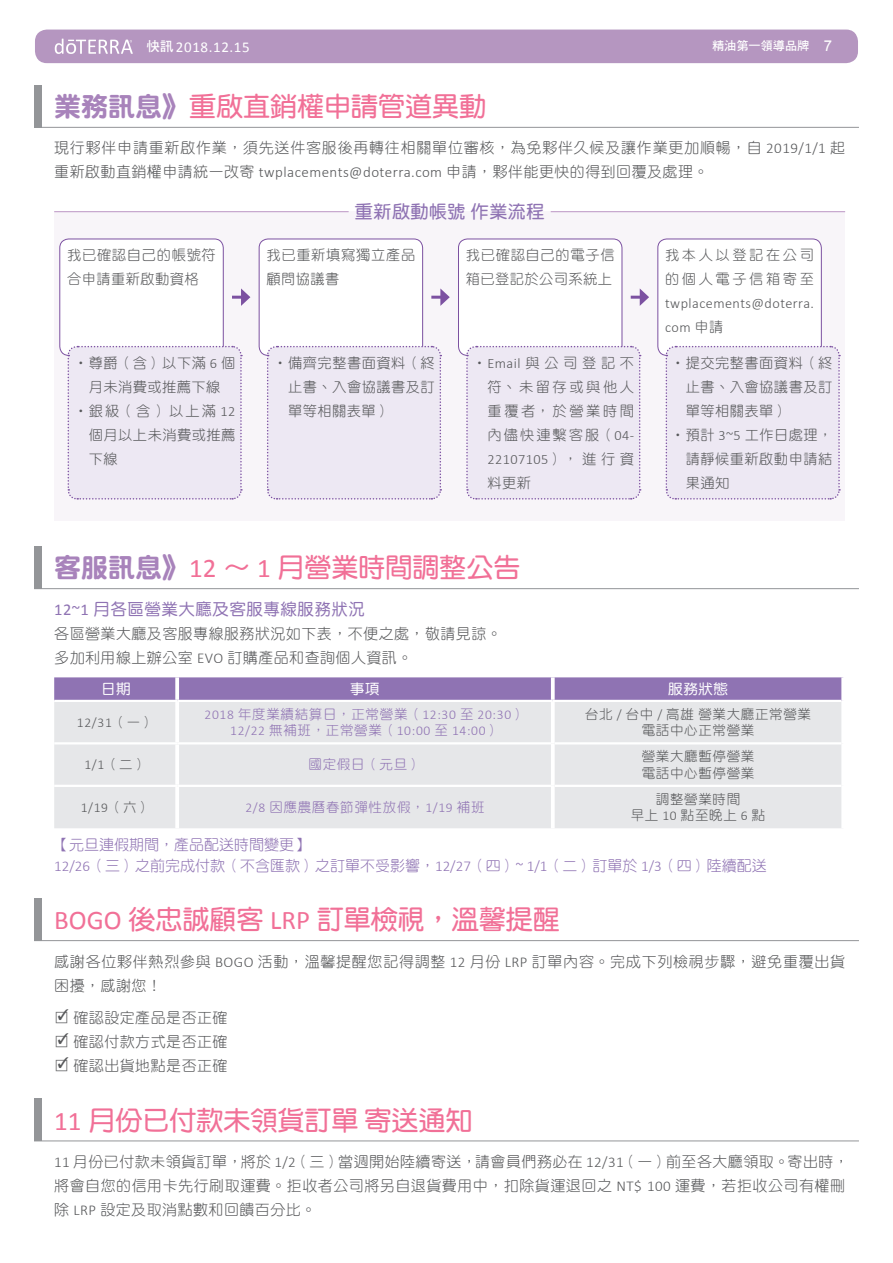
<style>
.page{position:relative;width:893px;height:1263px;background:#fff}
.page>*{position:absolute;margin:0;border:0;box-sizing:border-box;transform-origin:0 0}
.t1{font:27px "DF Yuan Std W7";color:#f17097}
.t2{font:18px "DF Yuan Std W7";letter-spacing:.03em;color:#8f73b3}
.t3{font:16.5px "DF Yuan Std W5";letter-spacing:.03em;color:#8f73b3}
.t4{font:15px/24px "DF Yuan Std W3";letter-spacing:.03em;color:#57585a}
.t5{font:15px/24px "DF Yuan Std W3";letter-spacing:.05em;color:#57585a}
.t6{font:15px/21px "DF Yuan Std W3";color:#8f73b3}
.t7{font:15px "Calibri";letter-spacing:.04em;color:#fff}
.t8{font:15px/23.9px "MS Mincho";color:#57585a;text-align:justify}
.t9{font:14.25px/24px "DF Yuan Std W3";letter-spacing:.03em;color:#57585a;text-align:justify}
.t10{font:300 14.25px/24px "Calibri";letter-spacing:.03em;color:#57585a}
.t11{font:14.25px/24px "DF Yuan Std W3";letter-spacing:.05em;color:#57585a}
.t12{font:14.25px/24px "DF Yuan Std W3";letter-spacing:.18em;color:#57585a}
.t13{font:14.25px "DF Yuan Std W5";color:#fff;scale:1.05 1}
.t14{font:13.5px "DF Yuan Std W3";letter-spacing:.05em;color:#8f73b3}
.t15{font:13.5px/16.2px "DF Yuan Std W3";letter-spacing:.05em;color:#57585a;text-align:center}
.t16{font:300 13.5px "Calibri";letter-spacing:.05em;color:#8f73b3}
.t17{font:300 13.5px "Calibri";color:#57585a}
.t18{font:12.15px "DF Hei Std W7";color:#fff}
.s1{font-family:"DF Hei Std W7";font-size:13.5px}
.s2{font-family:"Arial";font-size:15px}
.s3{font-family:"DF Yuan Std W9";color:#a883bb}
.s4{font-family:"Calibri";font-weight:300}
.s5{font-family:"DF Yuan Std W3";font-weight:400}
.s6{font-family:"Calibri"}
</style>
<div class="page">
<div style="left:35px;top:30px;width:823px;height:33px;background:#b596c0;border-radius:12px"></div>
<svg style="left:55px;top:39px;width:78px;height:15px"></svg>
<div style="left:34px;top:898px;width:7px;height:43px;background:#939598"></div>
<hr style="left:34px;top:940px;width:825px;height:1px;background:#939598">
<div style="left:34px;top:1099px;width:7px;height:42px;background:#939598"></div>
<hr style="left:34px;top:1141px;width:825px;height:1px;background:#939598">
<div style="left:34px;top:546px;width:7px;height:43px;background:#939598"></div>
<hr style="left:34px;top:588px;width:825px;height:1px;background:#939598">
<svg style="left:54px;top:677px;width:787px;height:23px;background:#9276b5"></svg>
<div style="left:54px;top:702px;width:787px;height:126px;background:#e6e7e9"></div>
<svg style="left:175px;top:677px;width:4px;height:23px"></svg>
<svg style="left:551px;top:677px;width:4px;height:23px"></svg>
<svg style="left:841px;top:677px;width:3px;height:24px"></svg>
<hr style="left:175px;top:702px;width:4px;height:40px;background:#fff">
<hr style="left:175px;top:744px;width:4px;height:41px;background:#fff">
<hr style="left:175px;top:787px;width:4px;height:41px;background:#fff">
<hr style="left:555px;top:742px;width:286px;height:2px;background:#fff">
<hr style="left:555px;top:785px;width:286px;height:2px;background:#fff">
<hr style="left:54px;top:742px;width:123px;height:2px;background:#fff">
<hr style="left:177px;top:742px;width:374px;height:2px;background:#fff">
<hr style="left:54px;top:785px;width:123px;height:2px;background:#fff">
<hr style="left:177px;top:785px;width:374px;height:2px;background:#fff">
<hr style="left:551px;top:702px;width:4px;height:41px;background:#fff">
<hr style="left:551px;top:743px;width:4px;height:43px;background:#fff">
<hr style="left:551px;top:786px;width:4px;height:42px;background:#fff">
<div style="left:34px;top:85px;width:7px;height:43px;background:#939598"></div>
<hr style="left:34px;top:127px;width:825px;height:1px;background:#939598">
<div style="left:54px;top:212px;width:791px;height:279px;background:#f8f5f9"></div>
<div style="left:259px;top:239px;width:164px;height:116px;background:#fff;border-radius:9px"></div>
<div style="left:259px;top:239px;width:164px;height:117px;border:1px solid #7c51a1;border-radius:9px"></div>
<div style="left:458px;top:239px;width:164px;height:116px;background:#fff;border-radius:9px"></div>
<div style="left:458px;top:239px;width:164px;height:117px;border:1px solid #7c51a1;border-radius:9px"></div>
<div style="left:658px;top:239px;width:163px;height:116px;background:#fff;border-radius:9px"></div>
<div style="left:658px;top:239px;width:163px;height:117px;border:1px solid #7c51a1;border-radius:9px"></div>
<div style="left:60px;top:239px;width:163px;height:116px;background:#fff;border-radius:9px"></div>
<div style="left:60px;top:239px;width:163px;height:117px;border:1px solid #7c51a1;border-radius:9px"></div>
<div style="left:67px;top:345px;width:176px;height:155px;background:#ede8f3"></div>
<div style="left:266px;top:345px;width:176px;height:155px;background:#ede8f3"></div>
<div style="left:465px;top:345px;width:176px;height:155px;background:#ede8f3"></div>
<div style="left:665px;top:345px;width:176px;height:155px;background:#ede8f3"></div>
<svg style="left:232px;top:288px;width:18px;height:18px"></svg>
<svg style="left:431px;top:288px;width:19px;height:18px"></svg>
<svg style="left:631px;top:288px;width:18px;height:18px"></svg>
<hr style="left:54px;top:211px;width:295px;height:1px;background:#bc96c5">
<hr style="left:551px;top:211px;width:294px;height:1px;background:#bc96c5">
<p class="t7" style="left:147px;top:37px;width:105px"><span class="s1">快訊</span> 2018.12.15</p>
<p class="t18" style="left:712px;top:39px;width:121px">精油第一領導品牌 <span class="s2">7</span></p>
<h1 class="t1" style="left:54px;top:92px;width:433px"><span class="s3">業務訊息》</span>重啟直銷權申請管道異動</h1>
<p class="t5" style="left:54px;top:136px;width:792px">現行夥伴申請重新啟作業，須先送件客服後再轉往相關單位審核，為免夥伴久候及讓作業更加順暢，自 <span class="s4">2019/1/1</span> 起重新啟動直銷權申請統一改寄 <span class="s4">twplacements@doterra.com</span> 申請，夥伴能更快的得到回覆及處理。</p>
<p class="t11" style="left:67px;top:243px;width:150px">我已確認自己的帳號符合申請重新啟動資格</p>
<p class="t9" style="left:74px;top:350px;width:163px">‧尊爵（含）以下滿 <span class="s4">6</span> 個</p>
<p class="t9" style="left:89px;top:374px;width:133px">月未消費或推薦下線</p>
<p class="t9" style="left:74px;top:398px;width:163px">‧銀級（含）以上滿 <span class="s4">12</span></p>
<p class="t9" style="left:89px;top:422px;width:148px">個月以上未消費或推薦</p>
<p class="t9" style="left:89px;top:446px;width:30px">下線</p>
<p class="t2" style="left:355px;top:202px;width:191px">重新啟動帳號作業流程</p>
<p class="t11" style="left:266px;top:243px;width:150px">我已重新填寫獨立產品顧問協議書</p>
<p class="t9" style="left:466px;top:243px;width:150px">我已確認自己的電子信箱已登記於公司系統上</p>
<p class="t12" style="left:665px;top:243px;width:150px">我本人以登記在公司的個人電子信箱寄至</p>
<p class="t10" style="left:665px;top:291px;width:150px">twplacements@doterra. com <span class="s5">申請</span></p>
<p class="t9" style="left:288px;top:350px;width:148px;text-indent:-15px">‧備齊完整書面資料（終止書、入會協議書及訂單等相關表單）</p>
<p class="t9" style="left:488px;top:350px;width:148px;text-indent:-15px">‧ <span class="s4">Email</span>與公司登記不符、未留存或與他人重覆者，於營業時間內儘快連繫客服（<span class="s4">04-</span></p>
<p class="t10" style="left:488px;top:447px;width:148px">22107105<span class="s5">），進行資</span></p>
<p class="t9" style="left:488px;top:470px;width:45px">料更新</p>
<p class="t9" style="left:671px;top:350px;width:163px">‧提交完整書面資料（終</p>
<p class="t9" style="left:686px;top:374px;width:148px">止書、入會協議書及訂</p>
<p class="t9" style="left:686px;top:398px;width:104px">單等相關表單）</p>
<p class="t9" style="left:671px;top:422px;width:163px">‧預計 <span class="s4">3~5</span> 工作日處理，</p>
<p class="t9" style="left:686px;top:446px;width:148px">請靜候重新啟動申請結</p>
<p class="t9" style="left:686px;top:470px;width:45px">果通知</p>
<h1 class="t1" style="left:54px;top:553px;width:468px"><span class="s3">客服訊息》</span><span class="s6">12</span> ∼ <span class="s6">1</span> 月營業時間調整公告</h1>
<p class="t3" style="left:54px;top:600px;width:312px"><span class="s6">12~1</span> 月各區營業大廳及客服專線服務狀況</p>
<p class="t4" style="left:54px;top:621px;width:449px">各區營業大廳及客服專線服務狀況如下表，不便之處，敬請見諒。多加利用線上辦公室 <span class="s4">EVO</span> 訂購產品和查詢個人資訊。</p>
<p class="t13" style="left:101px;top:681px;width:30px">日期</p>
<p class="t13" style="left:350px;top:681px;width:30px">事項</p>
<p class="t13" style="left:668px;top:681px;width:59px">服務狀態</p>
<p class="t17" style="left:77px;top:714px;width:79px">12/31<span class="s5">（一）</span></p>
<p class="t15" style="left:585px;top:706px;width:228px">台北 <span class="s4">/</span> 台中 <span class="s4">/</span> 高雄營業大廳正常營業電話中心正常營業</p>
<p class="t14" style="left:205px;top:707px;width:322px"><span class="s4">2018</span> 年度業績結算日，正常營業（<span class="s4">12:30</span> 至 <span class="s4">20:30</span>）</p>
<p class="t16" style="left:230px;top:722px;width:271px">12/22 <span class="s5">無補班，正常營業（</span>10:00 <span class="s5">至</span> 14:00<span class="s5">）</span></p>
<p class="t17" style="left:84px;top:757px;width:64px">1/1<span class="s5">（二）</span></p>
<p class="t14" style="left:309px;top:757px;width:114px">國定假日（元旦）</p>
<p class="t15" style="left:642px;top:748px;width:114px;text-align:left">營業大廳暫停營業電話中心暫停營業</p>
<p class="t17" style="left:81px;top:799px;width:71px">1/19<span class="s5">（六）</span></p>
<p class="t14" style="left:245px;top:800px;width:241px"><span class="s4">2/8</span> 因應農曆春節彈性放假，<span class="s4">1/19</span> 補班</p>
<p class="t15" style="left:631px;top:791px;width:136px">調整營業時間<br>早上 <span class="s4">10</span> 點至晚上 <span class="s4">6</span> 點</p>
<p class="t6" style="left:54px;top:833px;width:714px">【元旦連假期間，產品配送時間變更】<br><span class="s4">12/26</span>（三）之前完成付款（不含匯款）之訂單不受影響，<span class="s4">12/27</span>（四）<span class="s4">~ 1/1</span>（二）訂單於 <span class="s4">1/3</span>（四）陸續配送</p>
<h1 class="t1" style="left:54px;top:905px;width:507px"><span class="s6">BOGO</span> 後忠誠顧客 <span class="s6">LRP</span> 訂單檢視，溫馨提醒</h1>
<p class="t5" style="left:54px;top:949px;width:792px">感謝各位夥伴熱烈參與 <span class="s4">BOGO</span> 活動，溫馨提醒您記得調整 <span class="s4">12</span> 月份 <span class="s4">LRP</span> 訂單內容。完成下列檢視步驟，避免重覆出貨困擾，感謝您！</p>
<p class="t4" style="left:54px;top:1005px;width:175px">□ 確認設定產品是否正確</p>
<p class="t4" style="left:54px;top:1029px;width:175px">□ 確認付款方式是否正確</p>
<p class="t4" style="left:54px;top:1053px;width:175px">□ 確認出貨地點是否正確</p>
<p class="t8" style="left:56px;top:1003px;width:16px">✓ ✓ ✓</p>
<h1 class="t1" style="left:54px;top:1105px;width:420px"><span class="s6">11</span> 月份已付款未領貨訂單寄送通知</h1>
<p class="t4" style="left:54px;top:1149px;width:796px"><span class="s4">11</span> 月份已付款未領貨訂單，將於 <span class="s4">1/2</span>（三）當週開始陸續寄送，請會員們務必在 <span class="s4">12/31</span>（一）前至各大廳領取。寄出時，將會自您的信用卡先行刷取運費。拒收者公司將另自退貨費用中，扣除貨運退回之 <span class="s4">NT$ 100</span> 運費，若拒收公司有權刪除 <span class="s4">LRP</span> 設定及取消點數和回饋百分比。</p>
</div>
